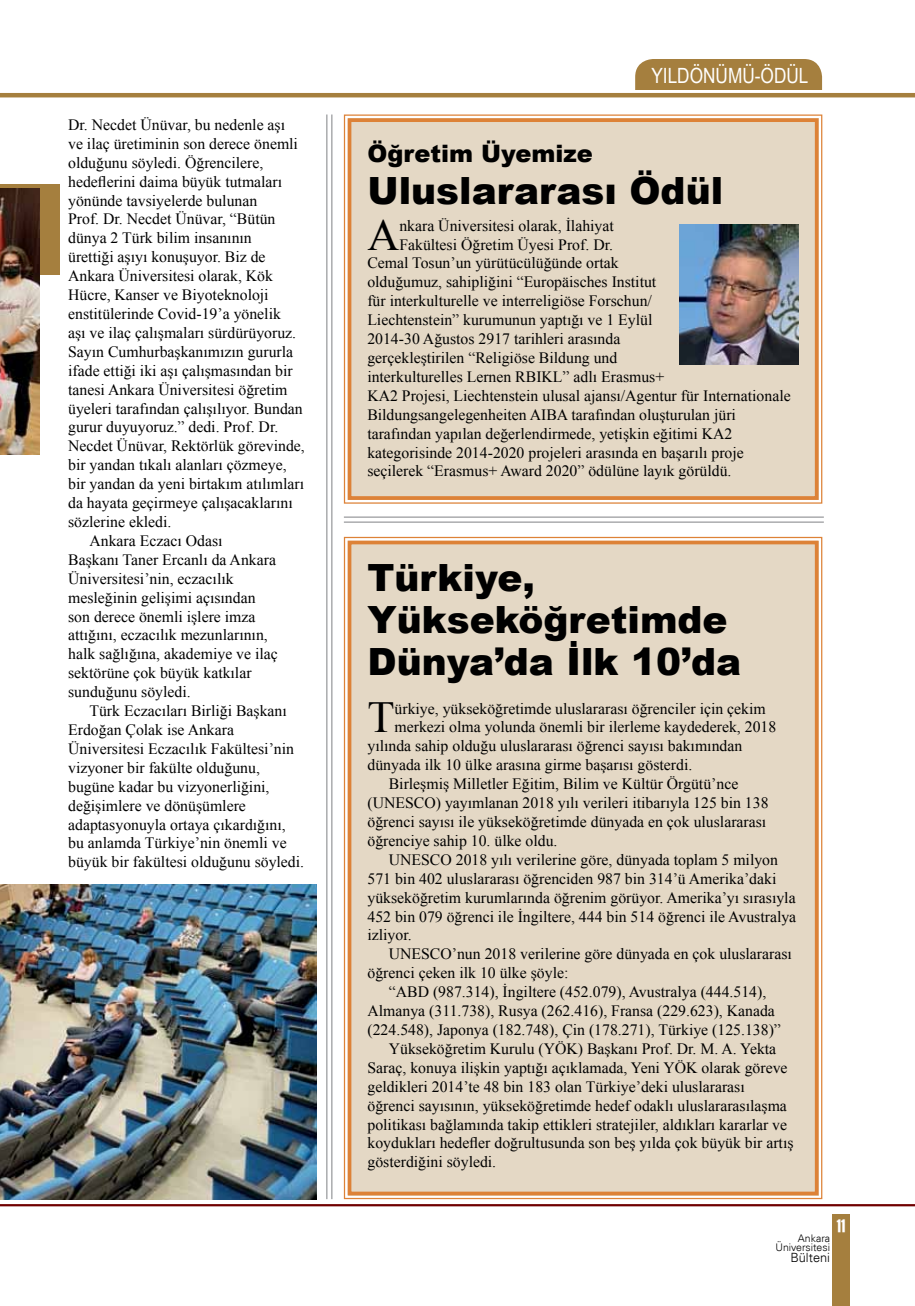
<style>
.page{position:relative;width:915px;height:1306px;background:#fff}
.page>*{position:absolute;margin:0;border:0;box-sizing:border-box;transform-origin:0 0}
.t1{font:44.25px "Times New Roman";color:#000}
.t2{font:900 37.5px/42px "Arial";color:#000}
.t3{font:900 24px "Arial";color:#000}
.t4{font:21px "Arial Narrow";color:#fff}
.t5{font:18px "Interstate Black Compressed TR";color:#fff}
.t6{font:15.75px "Times New Roman";color:#000}
.t7{font:300 12.75px "Univers LT Std 45";color:#000}
.t8{font:300 10.5px/9px "Univers LT Std 45";color:#000;text-align:right}
</style>
<div class="page">
<hr style="left:0;top:1204px;width:914px;height:2px;background:#700000">
<div style="left:635px;top:59px;width:186px;height:49px;background:#a57f3e;border-radius:18px"></div>
<div style="left:449px;top:90px;width:392px;height:19px;background:#fff"></div>
<hr style="left:0;top:93px;width:914px;height:4px;background:#a57f3e">
<div style="left:832px;top:1214px;width:17px;height:91px;background:#a57f3e"></div>
<img style="left:0;top:884px;width:316px;height:315px">
<div style="left:0;top:184px;width:60px;height:91px;background:#a57f3e"></div>
<img style="left:0;top:188px;width:40px;height:266px">
<hr style="left:331px;top:114px;width:1px;height:1085px;background:#808285">
<hr style="left:326px;top:114px;width:1px;height:1085px;background:#808285">
<div style="left:343px;top:114px;width:479px;height:390px;background:#e4d8c5"></div>
<div style="left:347px;top:118px;width:471px;height:382px;border:4px solid #dd8237"></div>
<div style="left:343px;top:536px;width:479px;height:663px;background:#e4d8c5"></div>
<div style="left:347px;top:540px;width:471px;height:655px;border:4px solid #dd8237"></div>
<hr style="left:344px;top:516px;width:479px;height:1px;background:#808285">
<hr style="left:344px;top:521px;width:479px;height:1px;background:#808285">
<img style="left:679px;top:225px;width:119px;height:140px">
<p class="t6" style="left:68px;top:115px;width:218px">Dr. Necdet Ünüvar, bu nedenle aşı</p>
<p class="t6" style="left:68px;top:134px;width:231px">ve ilaç üretiminin son derece önemli</p>
<p class="t6" style="left:68px;top:153px;width:197px">olduğunu söyledi. Öğrencilere,</p>
<p class="t6" style="left:68px;top:172px;width:215px">hedeflerini daima büyük tutmaları</p>
<p class="t6" style="left:68px;top:191px;width:190px">yönünde tavsiyelerde bulunan</p>
<p class="t6" style="left:68px;top:210px;width:209px">Prof. Dr. Necdet Ünüvar, “Bütün</p>
<p class="t6" style="left:68px;top:229px;width:185px">dünya 2 Türk bilim insanının</p>
<p class="t6" style="left:68px;top:248px;width:199px">ürettiği aşıyı konuşuyor. Biz de</p>
<p class="t6" style="left:68px;top:267px;width:206px">Ankara Üniversitesi olarak, Kök</p>
<p class="t6" style="left:68px;top:286px;width:202px">Hücre, Kanser ve Biyoteknoloji</p>
<p class="t6" style="left:68px;top:304px;width:214px">enstitülerinde Covid-19’a yönelik</p>
<p class="t6" style="left:68px;top:323px;width:229px">aşı ve ilaç çalışmaları sürdürüyoruz.</p>
<p class="t6" style="left:68px;top:342px;width:226px">Sayın Cumhurbaşkanımızın gururla</p>
<p class="t6" style="left:68px;top:361px;width:226px">ifade ettiği iki aşı çalışmasından bir</p>
<p class="t6" style="left:68px;top:380px;width:221px">tanesi Ankara Üniversitesi öğretim</p>
<p class="t6" style="left:68px;top:399px;width:236px">üyeleri tarafından çalışılıyor. Bundan</p>
<p class="t6" style="left:68px;top:418px;width:211px">gurur duyuyoruz.” dedi. Prof. Dr.</p>
<p class="t6" style="left:68px;top:437px;width:238px">Necdet Ünüvar, Rektörlük görevinde,</p>
<p class="t6" style="left:68px;top:456px;width:220px">bir yandan tıkalı alanları çözmeye,</p>
<p class="t6" style="left:68px;top:475px;width:237px">bir yandan da yeni birtakım atılımları</p>
<p class="t6" style="left:68px;top:493px;width:226px">da hayata geçirmeye çalışacaklarını</p>
<p class="t6" style="left:68px;top:512px;width:105px">sözlerine ekledi.</p>
<p class="t6" style="left:89px;top:531px;width:134px">Ankara Eczacı Odası</p>
<p class="t6" style="left:68px;top:550px;width:209px">Başkanı Taner Ercanlı da Ankara</p>
<p class="t6" style="left:68px;top:569px;width:167px">Üniversitesi’nin, eczacılık</p>
<p class="t6" style="left:68px;top:588px;width:189px">mesleğinin gelişimi açısından</p>
<p class="t6" style="left:68px;top:607px;width:189px">son derece önemli işlere imza</p>
<p class="t6" style="left:68px;top:626px;width:201px">attığını, eczacılık mezunlarının,</p>
<p class="t6" style="left:68px;top:645px;width:211px">halk sağlığına, akademiye ve ilaç</p>
<p class="t6" style="left:68px;top:664px;width:185px">sektörüne çok büyük katkılar</p>
<p class="t6" style="left:68px;top:682px;width:124px">sunduğunu söyledi.</p>
<p class="t6" style="left:89px;top:701px;width:199px">Türk Eczacıları Birliği Başkanı</p>
<p class="t6" style="left:68px;top:720px;width:167px">Erdoğan Çolak ise Ankara</p>
<p class="t6" style="left:68px;top:739px;width:227px">Üniversitesi Eczacılık Fakültesi’nin</p>
<p class="t6" style="left:68px;top:758px;width:193px">vizyoner bir fakülte olduğunu,</p>
<p class="t6" style="left:68px;top:777px;width:203px">bugüne kadar bu vizyonerliğini,</p>
<p class="t6" style="left:68px;top:796px;width:179px">değişimlere ve dönüşümlere</p>
<p class="t6" style="left:68px;top:815px;width:219px">adaptasyonuyla ortaya çıkardığını,</p>
<p class="t6" style="left:68px;top:834px;width:220px">bu anlamda Türkiye’nin önemli ve</p>
<p class="t6" style="left:68px;top:853px;width:237px">büyük bir fakültesi olduğunu söyledi.</p>
<h3 class="t4" style="left:651px;top:63px;width:158px">YILDÖNÜMÜ-ÖDÜL</h3>
<h3 class="t3" style="left:367px;top:140px;width:227px">Öğretim Üyemize</h3>
<h2 class="t2" style="left:367px;top:169px;width:357px">Uluslararası Ödül</h2>
<h1 class="t1" style="left:367px;top:209px;width:33px">A</h1>
<p class="t6" style="left:399px;top:216px;width:216px">nkara Üniversitesi olarak, İlahiyat</p>
<p class="t6" style="left:399px;top:235px;width:215px">Fakültesi Öğretim Üyesi Prof. Dr.</p>
<p class="t6" style="left:367px;top:254px;width:253px">Cemal Tosun’un yürütücülüğünde ortak</p>
<p class="t6" style="left:367px;top:273px;width:290px">olduğumuz, sahipliğini “Europäisches Institut</p>
<p class="t6" style="left:367px;top:292px;width:286px">für interkulturelle ve interreligiöse Forschun/</p>
<p class="t6" style="left:367px;top:311px;width:286px">Liechtenstein” kurumunun yaptığı ve 1 Eylül</p>
<p class="t6" style="left:367px;top:330px;width:254px">2014-30 Ağustos 2917 tarihleri arasında</p>
<p class="t6" style="left:367px;top:348px;width:251px">gerçekleştirilen “Religiöse Bildung und</p>
<p class="t6" style="left:367px;top:367px;width:298px">interkulturelles Lernen RBIKL” adlı Erasmus+</p>
<p class="t6" style="left:367px;top:386px;width:424px">KA2 Projesi, Liechtenstein ulusal ajansı/Agentur für Internationale</p>
<p class="t6" style="left:367px;top:405px;width:370px">Bildungsangelegenheiten AIBA tarafından oluşturulan jüri</p>
<p class="t6" style="left:367px;top:424px;width:366px">tarafından yapılan değerlendirmede, yetişkin eğitimi KA2</p>
<p class="t6" style="left:367px;top:443px;width:378px">kategorisinde 2014-2020 projeleri arasında en başarılı proje</p>
<p class="t6" style="left:367px;top:462px;width:365px">seçilerek “Erasmus+ Award 2020” ödülüne layık görüldü.</p>
<h2 class="t2" style="left:367px;top:557px;width:375px">Türkiye,<br>Yükseköğretimde<br>Dünya’da İlk 10’da</h2>
<h1 class="t1" style="left:367px;top:692px;width:29px">T</h1>
<p class="t6" style="left:394px;top:699px;width:372px">ürkiye, yükseköğretimde uluslararası öğrenciler için çekim</p>
<p class="t6" style="left:394px;top:718px;width:383px">merkezi olma yolunda önemli bir ilerleme kaydederek, 2018</p>
<p class="t6" style="left:367px;top:737px;width:376px">yılında sahip olduğu uluslararası öğrenci sayısı bakımından</p>
<p class="t6" style="left:367px;top:756px;width:326px">dünyada ilk 10 ülke arasına girme başarısı gösterdi.</p>
<p class="t6" style="left:388px;top:774px;width:351px">Birleşmiş Milletler Eğitim, Bilim ve Kültür Örgütü’nce</p>
<p class="t6" style="left:367px;top:793px;width:402px">(UNESCO) yayımlanan 2018 yılı verileri itibarıyla 125 bin 138</p>
<p class="t6" style="left:367px;top:812px;width:400px">öğrenci sayısı ile yükseköğretimde dünyada en çok uluslararası</p>
<p class="t6" style="left:367px;top:831px;width:191px">öğrenciye sahip 10. ülke oldu.</p>
<p class="t6" style="left:388px;top:850px;width:390px">UNESCO 2018 yılı verilerine göre, dünyada toplam 5 milyon</p>
<p class="t6" style="left:367px;top:869px;width:410px">571 bin 402 uluslararası öğrenciden 987 bin 314’ü Amerika’daki</p>
<p class="t6" style="left:367px;top:888px;width:429px">yükseköğretim kurumlarında öğrenim görüyor. Amerika’yı sırasıyla</p>
<p class="t6" style="left:367px;top:907px;width:430px">452 bin 079 öğrenci ile İngiltere, 444 bin 514 öğrenci ile Avustralya</p>
<p class="t6" style="left:367px;top:926px;width:46px">izliyor.</p>
<p class="t6" style="left:388px;top:945px;width:404px">UNESCO’nun 2018 verilerine göre dünyada en çok uluslararası</p>
<p class="t6" style="left:367px;top:963px;width:202px">öğrenci çeken ilk 10 ülke şöyle:</p>
<p class="t6" style="left:388px;top:982px;width:379px">“ABD (987.314), İngiltere (452.079), Avustralya (444.514),</p>
<p class="t6" style="left:367px;top:1001px;width:409px">Almanya (311.738), Rusya (262.416), Fransa (229.623), Kanada</p>
<p class="t6" style="left:367px;top:1020px;width:415px">(224.548), Japonya (182.748), Çin (178.271), Türkiye (125.138)”</p>
<p class="t6" style="left:388px;top:1039px;width:389px">Yükseköğretim Kurulu (YÖK) Başkanı Prof. Dr. M. A. Yekta</p>
<p class="t6" style="left:367px;top:1058px;width:421px">Saraç, konuya ilişkin yaptığı açıklamada, Yeni YÖK olarak göreve</p>
<p class="t6" style="left:367px;top:1077px;width:378px">geldikleri 2014’te 48 bin 183 olan Türkiye’deki uluslararası</p>
<p class="t6" style="left:367px;top:1096px;width:421px">öğrenci sayısının, yükseköğretimde hedef odaklı uluslararasılaşma</p>
<p class="t6" style="left:367px;top:1115px;width:421px">politikası bağlamında takip ettikleri stratejiler, aldıkları kararlar ve</p>
<p class="t6" style="left:367px;top:1134px;width:427px">koydukları hedefler doğrultusunda son beş yılda çok büyük bir artış</p>
<p class="t6" style="left:367px;top:1152px;width:130px">gösterdiğini söyledi.</p>
<p class="t5" style="left:836px;top:1215px;width:10px">11</p>
<p class="t8" style="left:775px;top:1233px;width:56px">Ankara<br>Üniversitesi</p>
<p class="t7" style="left:790px;top:1249px;width:41px">Bülteni</p>
</div>
